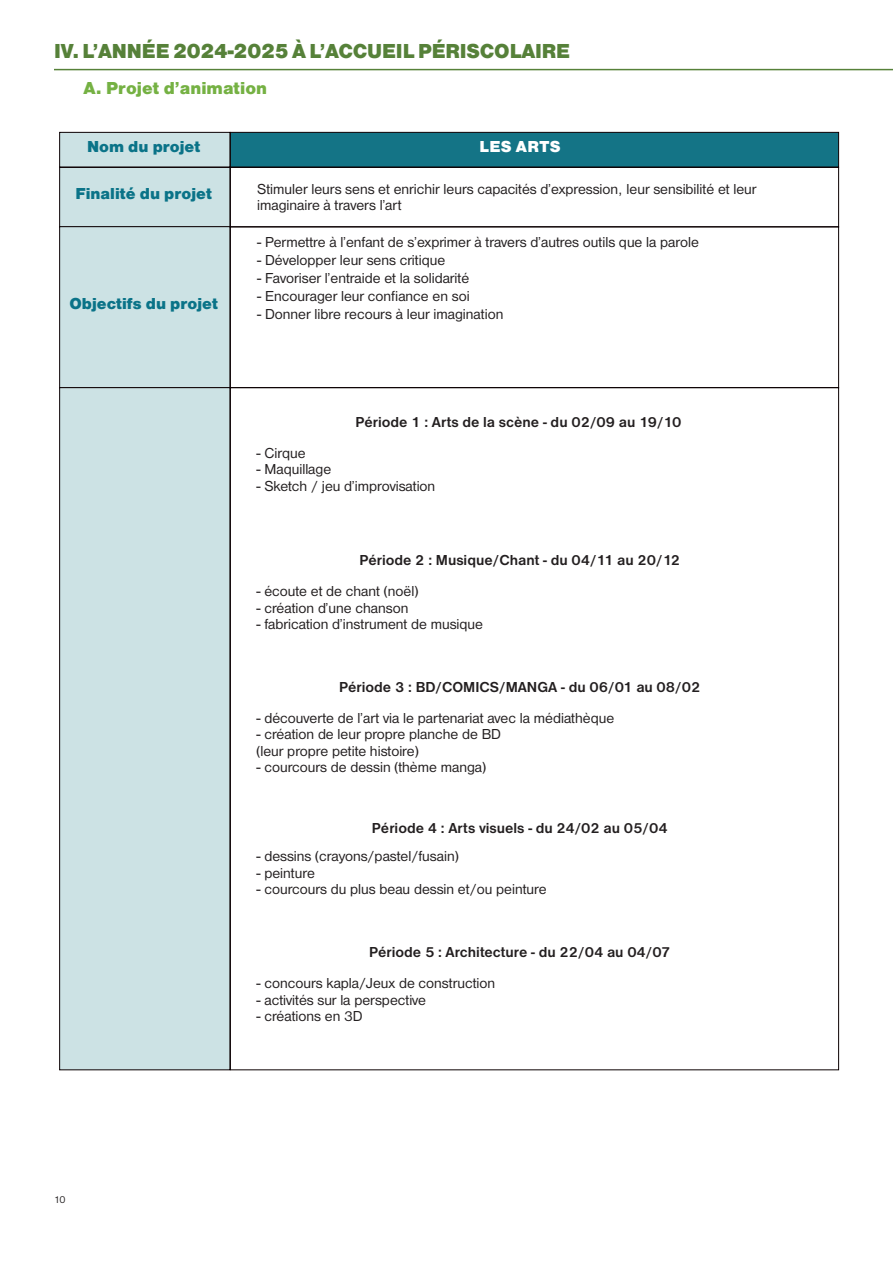
<style>
.page{position:relative;width:893px;height:1263px;background:#fff}
.page>*{position:absolute;margin:0;border:0;box-sizing:border-box;transform-origin:0 0}
.t1{font:21px "Nimbus Sans DOT Blac";letter-spacing:-.005em;color:#568139}
.t2{font:18px "Nimbus Sans DOT Blac";color:#75b143}
.t3{font:16.5px "Nimbus Sans DOT Blac";color:#0a7388}
.t4{font:16.5px "Nimbus Sans DOT Blac";letter-spacing:.015em;color:#fff}
.t5{font:15px/16.5px "Nimbus Sans DOT";color:#231f20}
.t6{font:700 15px "Nimbus Sans DOT";color:#231f20}
.t7{font:10.5px "Nimbus Sans DOT";color:#231f20}
</style>
<div class="page">
<hr style="left:54px;top:69px;width:839px;height:1px;background:#568139">
<div style="left:59px;top:132px;width:171px;height:35px;background:#cce2e4;border:1px solid #0b0002"></div>
<div style="left:59px;top:167px;width:171px;height:60px;background:#cce2e4;border:1px solid #0b0002"></div>
<div style="left:59px;top:226px;width:171px;height:162px;background:#cce2e4;border:1px solid #0b0002"></div>
<div style="left:59px;top:387px;width:171px;height:683px;background:#cce2e4;border:1px solid #0b0002"></div>
<div style="left:230px;top:132px;width:609px;height:35px;background:#147486;border:1px solid #0b0002"></div>
<div style="left:230px;top:167px;width:609px;height:60px;border:1px solid #0b0002"></div>
<div style="left:230px;top:226px;width:609px;height:162px;border:1px solid #0b0002"></div>
<p class="t1" style="left:54px;top:38px;width:518px">IV. L’ANNÉE 2024-2025 À L’ACCUEIL PÉRISCOLAIRE</p>
<p class="t2" style="left:83px;top:78px;width:185px">A. Projet d’animation</p>
<p class="t3" style="left:87px;top:137px;width:115px">Nom du projet</p>
<p class="t4" style="left:480px;top:137px;width:82px">LES ARTS</p>
<p class="t5" style="left:257px;top:181px;width:501px">Stimuler leurs sens et enrichir leurs capacités d’expression, leur sensibilité et leur imaginaire à travers l’art</p>
<p class="t5" style="left:257px;top:234px;width:443px">- Permettre à l’enfant de s’exprimer à travers d’autres outils que la parole</p>
<p class="t5" style="left:257px;top:252px;width:190px">- Développer leur sens critique</p>
<p class="t5" style="left:257px;top:270px;width:214px">- Favoriser l’entraide et la solidarité</p>
<p class="t5" style="left:257px;top:288px;width:214px">- Encourager leur confiance en soi</p>
<p class="t5" style="left:257px;top:306px;width:248px">- Donner libre recours à leur imagination</p>
<p class="t3" style="left:75px;top:184px;width:138px">Finalité du projet</p>
<p class="t3" style="left:69px;top:294px;width:150px">Objectifs du projet</p>
<p class="t6" style="left:355px;top:414px;width:328px">Période 1 : Arts de la scène - du 02/09 au 19/10</p>
<p class="t5" style="left:256px;top:445px;width:51px">- Cirque</p>
<p class="t5" style="left:256px;top:461px;width:76px">- Maquillage</p>
<p class="t5" style="left:256px;top:478px;width:180px">- Sketch / jeu d’improvisation</p>
<p class="t6" style="left:359px;top:552px;width:322px">Période 2 : Musique/Chant - du 04/11 au 20/12</p>
<p class="t5" style="left:256px;top:583px;width:163px">- écoute et de chant (noël)</p>
<p class="t5" style="left:256px;top:600px;width:153px">- création d’une chanson</p>
<p class="t5" style="left:256px;top:616px;width:228px">- fabrication d’instrument de musique</p>
<p class="t6" style="left:339px;top:679px;width:363px">Période 3 : BD/COMICS/MANGA - du 06/01 au 08/02</p>
<p class="t5" style="left:256px;top:710px;width:359px">- découverte de l’art via le partenariat avec la médiathèque</p>
<p class="t5" style="left:256px;top:726px;width:246px">- création de leur propre planche de BD</p>
<p class="t5" style="left:256px;top:743px;width:164px">(leur propre petite histoire)</p>
<p class="t5" style="left:256px;top:759px;width:231px">- courcours de dessin (thème manga)</p>
<p class="t6" style="left:372px;top:819px;width:297px">Période 4 : Arts visuels - du 24/02 au 05/04</p>
<p class="t5" style="left:256px;top:848px;width:204px">- dessins (crayons/pastel/fusain)</p>
<p class="t5" style="left:256px;top:865px;width:60px">- peinture</p>
<p class="t5" style="left:256px;top:881px;width:292px">- courcours du plus beau dessin et/ou peinture</p>
<p class="t6" style="left:369px;top:944px;width:303px">Période 5 : Architecture - du 22/04 au 04/07</p>
<p class="t7" style="left:54px;top:1193px;width:13px">10</p>
<p class="t5" style="left:256px;top:975px;width:240px">- concours kapla/Jeux de construction</p>
<p class="t5" style="left:256px;top:991px;width:171px">- activités sur la perspective</p>
<p class="t5" style="left:256px;top:1008px;width:108px">- créations en 3D</p>
</div>
